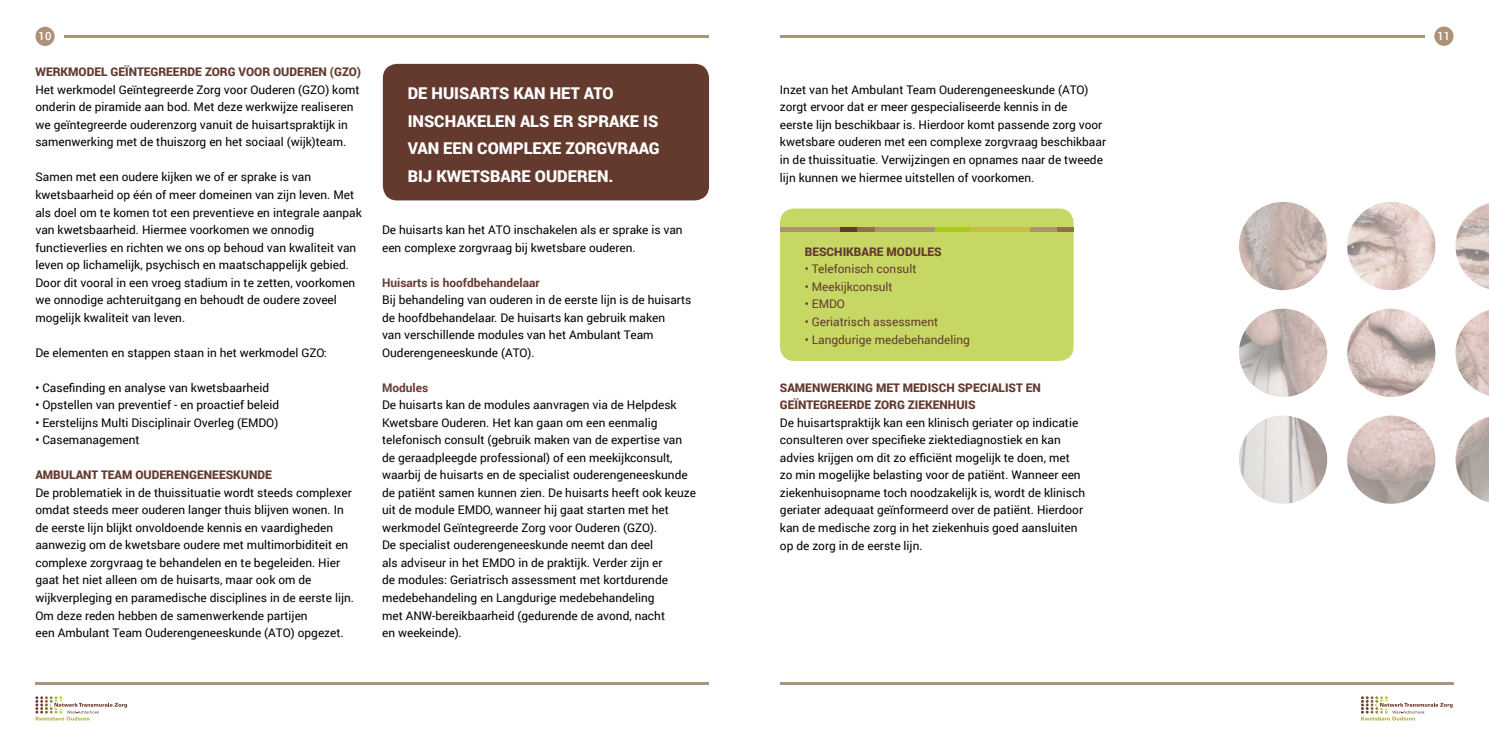
<style>
.page{position:relative;width:1489px;height:745px;background:#fff}
.page>*{position:absolute;margin:0;border:0;box-sizing:border-box;transform-origin:0 0}
.t1{font:900 16.25px/27.5px "Roboto";color:#fff}
.t2{font:11.88px/17.5px "Roboto";color:#000}
.t3{font:900 11.88px/17.5px "Roboto";color:#643a2f}
.t4{font:11.88px "Roboto";color:#643a2f}
.t5{font:700 11.88px "Roboto";color:#643a2f}
.t6{font:500 11.25px "Roboto";color:#fff}
</style>
<div class="page">
<div style="left:35px;top:27px;width:20px;height:19px;background:#ad927b;border-radius:50%"></div>
<hr style="left:64px;top:35px;width:645px;height:2px;background:#ad927b">
<hr style="left:35px;top:681px;width:674px;height:3px;background:#ad927b">
<svg style="left:1361px;top:696px;width:91px;height:24px"></svg>
<svg style="left:35px;top:696px;width:92px;height:24px"></svg>
<hr style="left:780px;top:35px;width:644px;height:2px;background:#ad927b">
<div style="left:1434px;top:27px;width:19px;height:19px;background:#ad927b;border-radius:50%"></div>
<hr style="left:780px;top:681px;width:673px;height:3px;background:#ad927b">
<div style="left:383px;top:64px;width:326px;height:136px;background:#643a2f;border-radius:14px"></div>
<div style="left:780px;top:208px;width:293px;height:153px;background:#c6d763;border-radius:14px"></div>
<div style="left:780px;top:227px;width:60px;height:5px;background:#ad927b"></div>
<div style="left:874px;top:227px;width:61px;height:5px;background:#ad927b"></div>
<div style="left:840px;top:227px;width:17px;height:5px;background:#643a2f"></div>
<div style="left:935px;top:227px;width:34px;height:5px;background:#adc91b"></div>
<div style="left:1029px;top:227px;width:28px;height:5px;background:#ad927b"></div>
<div style="left:857px;top:227px;width:17px;height:5px;background:#8d6f55"></div>
<div style="left:969px;top:227px;width:60px;height:5px;background:#c4bf47"></div>
<div style="left:1057px;top:227px;width:16px;height:5px;background:#8d6f55"></div>
<img style="left:1239px;top:202px;width:249px;height:301px">
<p class="t6" style="left:39px;top:28px;width:14px">10</p>
<p class="t3" style="left:35px;top:63px;width:327px">WERKMODEL GEÏNTEGREERDE ZORG VOOR OUDEREN (GZO)</p>
<p class="t2" style="left:35px;top:80px;width:325px">Het werkmodel Geïntegreerde Zorg voor Ouderen (GZO) komt onderin de piramide aan bod. Met deze werkwijze realiseren we geïntegreerde ouderenzorg vanuit de huisartspraktijk in samenwerking met de thuiszorg en het sociaal (wijk)team.</p>
<p class="t2" style="left:35px;top:168px;width:328px">Samen met een oudere kijken we of er sprake is van kwetsbaarheid op één of meer domeinen van zijn leven. Met als doel om te komen tot een preventieve en integrale aanpak van kwetsbaarheid. Hiermee voorkomen we onnodig functieverlies en richten we ons op behoud van kwaliteit van leven op lichamelijk, psychisch en maatschappelijk gebied.<br>Door dit vooral in een vroeg stadium in te zetten, voorkomen we onnodige achteruitgang en behoudt de oudere zoveel mogelijk kwaliteit van leven.</p>
<p class="t2" style="left:35px;top:343px;width:293px">De elementen en stappen staan in het werkmodel GZO:</p>
<p class="t2" style="left:35px;top:378px;width:235px">• Casefinding en analyse van kwetsbaarheid</p>
<p class="t2" style="left:35px;top:395px;width:245px">• Opstellen van preventief - en proactief beleid</p>
<p class="t2" style="left:35px;top:413px;width:244px">• Eerstelijns Multi Disciplinair Overleg (EMDO)</p>
<p class="t2" style="left:35px;top:430px;width:106px">• Casemanagement</p>
<p class="t3" style="left:35px;top:465px;width:238px">AMBULANT TEAM OUDERENGENEESKUNDE</p>
<p class="t2" style="left:35px;top:483px;width:320px">De problematiek in de thuissituatie wordt steeds complexer omdat steeds meer ouderen langer thuis blijven wonen. In de eerste lijn blijkt onvoldoende kennis en vaardigheden aanwezig om de kwetsbare oudere met multimorbiditeit en complexe zorgvraag te behandelen en te begeleiden. Hier gaat het niet alleen om de huisarts, maar ook om de wijkverpleging en paramedische disciplines in de eerste lijn.<br>Om deze reden hebben de samenwerkende partijen<br>een Ambulant Team Ouderengeneeskunde (ATO) opgezet.</p>
<h1 class="t1" style="left:407px;top:79px;width:253px">DE HUISARTS KAN HET ATO<br>INSCHAKELEN ALS ER SPRAKE IS<br>VAN EEN COMPLEXE ZORGVRAAG<br>BIJ KWETSBARE OUDEREN.</h1>
<p class="t2" style="left:382px;top:220px;width:302px">De huisarts kan het ATO inschakelen als er sprake is van een complexe zorgvraag bij kwetsbare ouderen.</p>
<p class="t5" style="left:382px;top:274px;width:159px">Huisarts is hoofdbehandelaar</p>
<p class="t2" style="left:382px;top:290px;width:311px">Bij behandeling van ouderen in de eerste lijn is de huisarts de hoofdbehandelaar. De huisarts kan gebruik maken<br>van verschillende modules van het Ambulant Team Ouderengeneeskunde (ATO).</p>
<p class="t5" style="left:382px;top:379px;width:48px">Modules</p>
<p class="t2" style="left:382px;top:395px;width:315px">De huisarts kan de modules aanvragen via de Helpdesk Kwetsbare Ouderen. Het kan gaan om een eenmalig telefonisch consult (gebruik maken van de expertise van de geraadpleegde professional) of een meekijkconsult, waarbij de huisarts en de specialist ouderengeneeskunde de patiënt samen kunnen zien. De huisarts heeft ook keuze uit de module EMDO, wanneer hij gaat starten met het werkmodel Geïntegreerde Zorg voor Ouderen (GZO).<br>De specialist ouderengeneeskunde neemt dan deel<br>als adviseur in het EMDO in de praktijk. Verder zijn er<br>de modules: Geriatrisch assessment met kortdurende medebehandeling en Langdurige medebehandeling<br>met ANW-bereikbaarheid (gedurende de avond, nacht<br>en weekeinde).</p>
<p class="t2" style="left:780px;top:80px;width:327px">Inzet van het Ambulant Team Ouderengeneeskunde (ATO) zorgt ervoor dat er meer gespecialiseerde kennis in de<br>eerste lijn beschikbaar is. Hierdoor komt passende zorg voor kwetsbare ouderen met een complexe zorgvraag beschikbaar in de thuissituatie. Verwijzingen en opnames naar de tweede lijn kunnen we hiermee uitstellen of voorkomen.</p>
<p class="t3" style="left:804px;top:242px;width:138px">BESCHIKBARE MODULES</p>
<p class="t4" style="left:804px;top:261px;width:113px">• Telefonisch consult</p>
<p class="t4" style="left:804px;top:278px;width:89px">• Meekijkconsult</p>
<p class="t4" style="left:804px;top:296px;width:42px">• EMDO</p>
<p class="t4" style="left:804px;top:313px;width:135px">• Geriatrisch assessment</p>
<p class="t4" style="left:804px;top:331px;width:167px">• Langdurige medebehandeling</p>
<p class="t3" style="left:780px;top:378px;width:262px">SAMENWERKING MET MEDISCH SPECIALIST EN<br>GEÏNTEGREERDE ZORG ZIEKENHUIS</p>
<p class="t2" style="left:780px;top:413px;width:307px">De huisartspraktijk kan een klinisch geriater op indicatie consulteren over specifieke ziektediagnostiek en kan advies krijgen om dit zo efficiënt mogelijk te doen, met zo min mogelijke belasting voor de patiënt. Wanneer een ziekenhuisopname toch noodzakelijk is, wordt de klinisch geriater adequaat geïnformeerd over de patiënt. Hierdoor kan de medische zorg in het ziekenhuis goed aansluiten op de zorg in de eerste lijn.</p>
<p class="t6" style="left:1437px;top:28px;width:14px">11</p>
</div>
